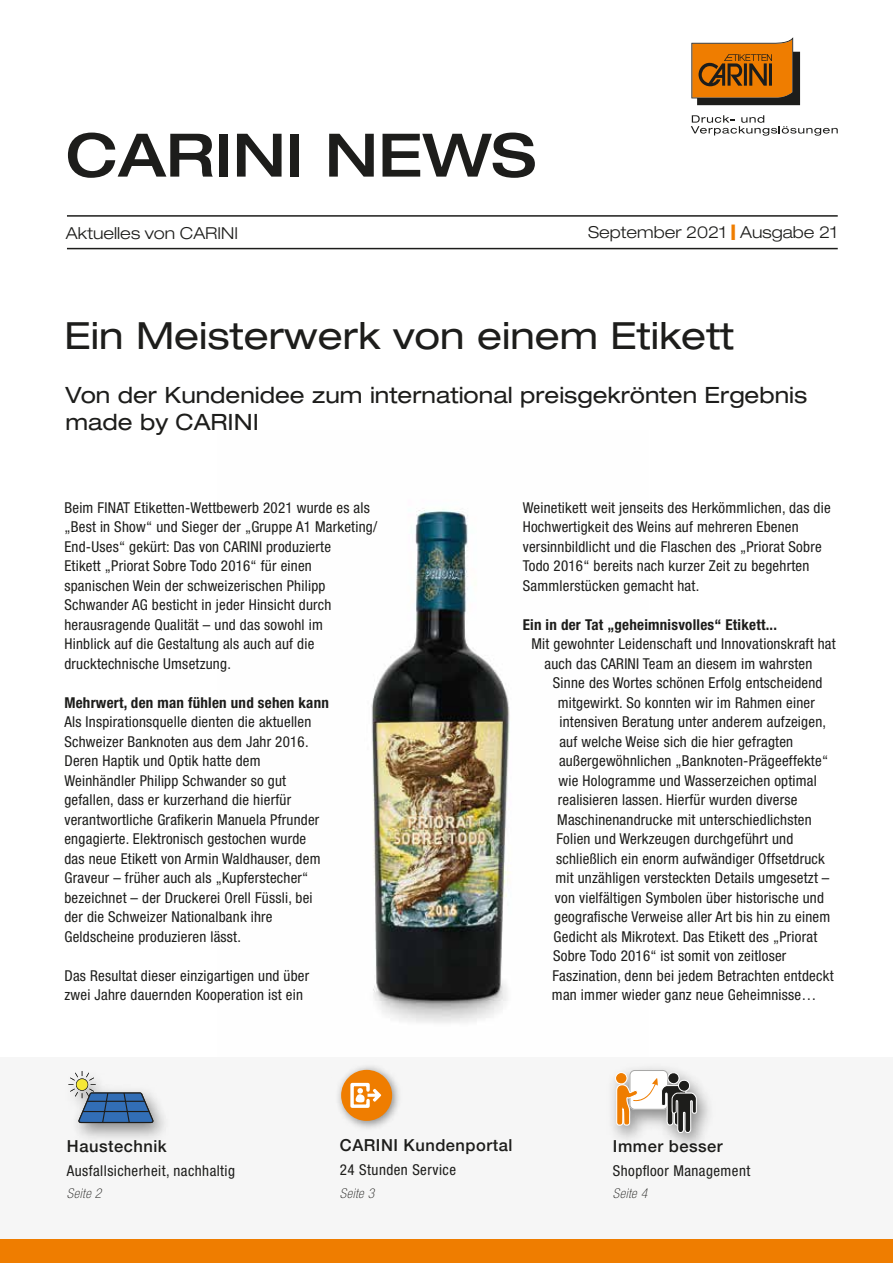
<style>
.page{position:relative;width:893px;height:1263px;background:#fff}
.page>*{position:absolute;margin:0;border:0;box-sizing:border-box;transform-origin:0 0}
.t1{font:500 expanded 60px "Helvetica Neue LT Std";color:#1d1d1b}
.t2{font:expanded 37.5px "Helvetica Neue LT Std";color:#1d1d1b}
.t3{font:expanded 22.5px/27px "Helvetica Neue LT Std";color:#1d1d1b}
.t4{font:300 expanded 16.5px "Helvetica Neue LT Std";color:#1d1d1b}
.t5{font:500 16.5px "Helvetica Neue";letter-spacing:.03em;color:#1d1d1b}
.t6{font:condensed 15px/19.5px "Helvetica Neue LT Std";letter-spacing:.015em;color:#1d1d1b}
.t7{font:700 condensed 15px "Helvetica Neue LT Std";letter-spacing:.015em;color:#1d1d1b}
.t8{font:italic 100 condensed 13.5px "Helvetica Neue LT Std";letter-spacing:.03em;color:#1d1d1b}
.s1{font-weight:700;font-size:21.6px;color:#ef7d00}
</style>
<div class="page">
<img style="left:371px;top:508px;width:139px;height:515px">
<div style="left:0;top:1058px;width:893px;height:205px;background:#f6f6f6"></div>
<div style="left:0;top:1239px;width:893px;height:24px;background:#ef7d00"></div>
<hr style="left:67px;top:215px;width:771px;height:2px;background:#1d1d1b">
<hr style="left:67px;top:248px;width:771px;height:1px;background:#1d1d1b">
<svg style="left:691px;top:115px;width:147px;height:21px"></svg>
<svg style="left:691px;top:37px;width:109px;height:68px;background:#b16e23"></svg>
<img style="left:338px;top:1066px;width:61px;height:63px">
<div style="left:341px;top:1070px;width:51px;height:51px;background:#ef7d00;border-radius:50%"></div>
<svg style="left:350px;top:1082px;width:31px;height:26px"></svg>
<svg style="left:615px;top:1070px;width:82px;height:63px"></svg>
<div style="left:615px;top:1072px;width:12px;height:12px;background:#ef7d00;border-radius:50%"></div>
<div style="left:615px;top:1072px;width:12px;height:12px;border:1px solid #fff;border-radius:50%"></div>
<svg style="left:68px;top:1071px;width:86px;height:52px"></svg>
<h1 class="t1" style="left:66px;top:118px;width:471px">CARINI NEWS</h1>
<p class="t4" style="left:66px;top:223px;width:174px">Aktuelles von CARINI</p>
<p class="t4" style="left:588px;top:222px;width:251px">September 2021 <span class="s1">I</span> Ausgabe 21</p>
<h2 class="t2" style="left:64px;top:312px;width:671px">Ein Meisterwerk von einem Etikett</h2>
<h3 class="t3" style="left:65px;top:381px;width:743px">Von der Kundenidee zum international preisgekrönten Ergebnis made by CARINI</h3>
<p class="t6" style="left:64px;top:497px;width:314px">Beim FINAT Etiketten-Wettbewerb 2021 wurde es als „Best in Show“ und Sieger der „Gruppe A1 Marketing/ End-Uses“ gekürt: Das von CARINI produzierte<br>Etikett „Priorat Sobre Todo 2016“ für einen spanischen Wein der schweizerischen Philipp Schwander AG besticht in jeder Hinsicht durch herausragende Qualität – und das sowohl im<br>Hinblick auf die Gestaltung als auch auf die drucktechnische Umsetzung.</p>
<p class="t7" style="left:64px;top:693px;width:266px">Mehrwert, den man fühlen und sehen kann</p>
<p class="t6" style="left:64px;top:712px;width:258px">Als Inspirationsquelle dienten die aktuellen Schweizer Banknoten aus dem Jahr 2016.<br>Deren Haptik und Optik hatte dem Weinhändler Philipp Schwander so gut gefallen, dass er kurzerhand die hierfür verantwortliche Grafikerin Manuela Pfrunder engagierte. Elektronisch gestochen wurde das neue Etikett von Armin Waldhauser, dem Graveur – früher auch als „Kupferstecher“ bezeichnet – der Druckerei Orell Füssli, bei der die Schweizer Nationalbank ihre Geldscheine produzieren lässt.</p>
<p class="t6" style="left:64px;top:965px;width:246px">Das Resultat dieser einzigartigen und über zwei Jahre dauernden Kooperation ist ein</p>
<p class="t6" style="left:523px;top:497px;width:309px">Weinetikett weit jenseits des Herkömmlichen, das die Hochwertigkeit des Weins auf mehreren Ebenen versinnbildlicht und die Flaschen des „Priorat Sobre Todo 2016“ bereits nach kurzer Zeit zu begehrten Sammlerstücken gemacht hat.</p>
<p class="t7" style="left:523px;top:615px;width:256px">Ein in der Tat „geheimnisvolles“ Etikett...</p>
<p class="t6" style="left:531px;top:634px;width:306px">Mit gewohnter Leidenschaft und Innovationskraft hat</p>
<p class="t6" style="left:544px;top:653px;width:269px">auch das CARINI Team an diesem im wahrsten</p>
<p class="t6" style="left:553px;top:673px;width:271px">Sinne des Wortes schönen Erfolg entscheidend</p>
<p class="t6" style="left:558px;top:692px;width:259px">mitgewirkt. So konnten wir im Rahmen einer</p>
<p class="t6" style="left:559px;top:712px;width:268px">intensiven Beratung unter anderem aufzeigen,</p>
<p class="t6" style="left:559px;top:731px;width:235px">auf welche Weise sich die hier gefragten</p>
<p class="t6" style="left:559px;top:751px;width:271px">außergewöhnlichen „Banknoten-Prägeeffekte“</p>
<p class="t6" style="left:558px;top:770px;width:260px">wie Hologramme und Wasserzeichen optimal</p>
<p class="t6" style="left:558px;top:790px;width:241px">realisieren lassen. Hierfür wurden diverse</p>
<p class="t6" style="left:557px;top:809px;width:256px">Maschinenandrucke mit unterschiedlichsten</p>
<p class="t6" style="left:557px;top:829px;width:238px">Folien und Werkzeugen durchgeführt und</p>
<p class="t6" style="left:556px;top:848px;width:270px">schließlich ein enorm aufwändiger Offsetdruck</p>
<p class="t6" style="left:555px;top:868px;width:275px">mit unzähligen versteckten Details umgesetzt –</p>
<p class="t6" style="left:555px;top:887px;width:271px">von vielfältigen Symbolen über historische und</p>
<p class="t6" style="left:554px;top:907px;width:278px">geografische Verweise aller Art bis hin zu einem</p>
<p class="t6" style="left:554px;top:926px;width:265px">Gedicht als Mikrotext. Das Etikett des „Priorat</p>
<p class="t6" style="left:553px;top:946px;width:235px">Sobre Todo 2016“ ist somit von zeitloser</p>
<p class="t6" style="left:552px;top:965px;width:283px">Faszination, denn bei jedem Betrachten entdeckt</p>
<p class="t6" style="left:552px;top:985px;width:266px">man immer wieder ganz neue Geheimnisse…</p>
<p class="t5" style="left:67px;top:1133px;width:101px">Haustechnik</p>
<p class="t6" style="left:67px;top:1161px;width:170px">Ausfallsicherheit, nachhaltig</p>
<p class="t8" style="left:67px;top:1186px;width:36px">Seite 2</p>
<p class="t5" style="left:340px;top:1132px;width:174px">CARINI Kundenportal</p>
<p class="t6" style="left:340px;top:1160px;width:118px">24 Stunden Service</p>
<p class="t8" style="left:340px;top:1185px;width:36px">Seite 3</p>
<p class="t5" style="left:613px;top:1132px;width:111px">Immer besser</p>
<p class="t6" style="left:613px;top:1160px;width:139px">Shopfloor Management</p>
<p class="t8" style="left:613px;top:1186px;width:36px">Seite 4</p>
</div>
